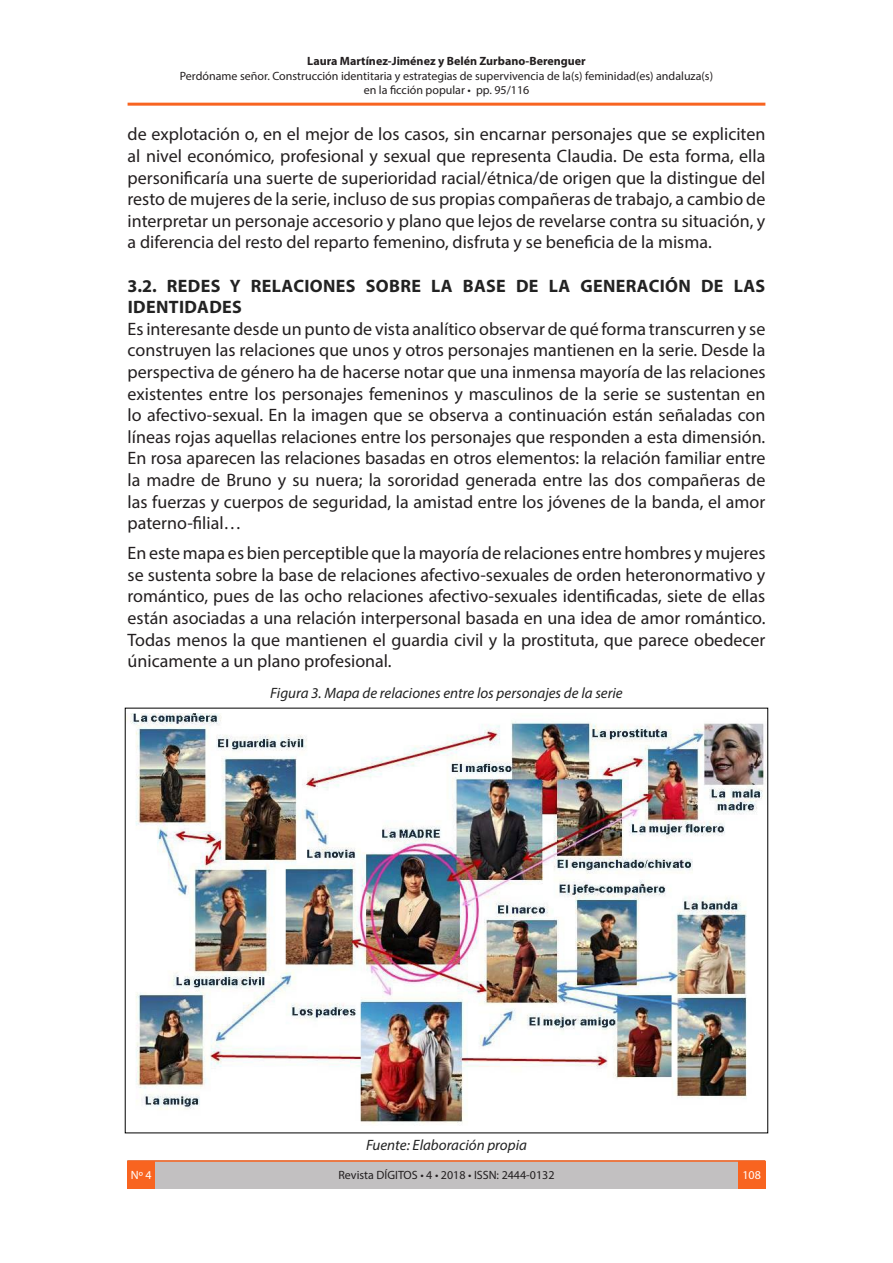
<style>
.page{position:relative;width:893px;height:1263px;background:#fff}
.page>*{position:absolute;margin:0;border:0;box-sizing:border-box;transform-origin:0 0}
.t1{font:18px/21.6px "Myriad Pro";color:#231f20;text-align:justify}
.t2{font:700 18px/21.6px "Myriad Pro";letter-spacing:.02em;color:#222}
.t3{font:italic 15px "Myriad Pro";color:#222}
.t4{font:12px/14.4px "Myriad Pro";color:#231f20;text-align:center}
.t5{font:700 12px "Myriad Pro";color:#231f20}
.t6{font:12px "Myriad Pro";color:#fff}
</style>
<div class="page">
<div style="left:128px;top:1160px;width:637px;height:29px;background:#c2c0c1"></div>
<hr style="left:128px;top:1160px;width:637px;height:2px;background:#f86420">
<hr style="left:128px;top:103px;width:637px;height:3px;background:#f86420">
<div style="left:128px;top:1161px;width:27px;height:27px;background:#f86420"></div>
<div style="left:738px;top:1161px;width:27px;height:27px;background:#f86420"></div>
<img style="left:130px;top:713px;width:636px;height:411px">
<p class="t5" style="left:307px;top:53px;width:280px">Laura Martínez-Jiménez y Belén Zurbano-Berenguer</p>
<p class="t4" style="left:180px;top:68px;width:535px">Perdóname señor. Construcción identitaria y estrategias de supervivencia de la(s) feminidad(es) andaluza(s) en la ficción popular • pp. 95/116</p>
<p class="t1" style="left:128px;top:123px;width:639px">de explotación o, en el mejor de los casos, sin encarnar personajes que se expliciten al nivel económico, profesional y sexual que representa Claudia. De esta forma, ella personificaría una suerte de superioridad racial/étnica/de origen que la distingue del resto de mujeres de la serie, incluso de sus propias compañeras de trabajo, a cambio de interpretar un personaje accesorio y plano que lejos de revelarse contra su situación, y a diferencia del resto del reparto femenino, disfruta y se beneficia de la misma.</p>
<p class="t2" style="left:128px;top:274px;width:639px">3.2. REDES Y RELACIONES SOBRE LA BASE DE LA GENERACIÓN DE LAS<br>IDENTIDADES</p>
<p class="t1" style="left:128px;top:318px;width:639px">Es interesante desde un punto de vista analítico observar de qué forma transcurren y se construyen las relaciones que unos y otros personajes mantienen en la serie. Desde la perspectiva de género ha de hacerse notar que una inmensa mayoría de las relaciones existentes entre los personajes femeninos y masculinos de la serie se sustentan en lo afectivo-sexual. En la imagen que se observa a continuación están señaladas con líneas rojas aquellas relaciones entre los personajes que responden a esta dimensión.<br>En rosa aparecen las relaciones basadas en otros elementos: la relación familiar entre la madre de Bruno y su nuera; la sororidad generada entre las dos compañeras de las fuerzas y cuerpos de seguridad, la amistad entre los jóvenes de la banda, el amor paterno-filial…</p>
<p class="t1" style="left:128px;top:542px;width:639px">En este mapa es bien perceptible que la mayoría de relaciones entre hombres y mujeres se sustenta sobre la base de relaciones afectivo-sexuales de orden heteronormativo y romántico, pues de las ocho relaciones afectivo-sexuales identificadas, siete de ellas están asociadas a una relación interpersonal basada en una idea de amor romántico.<br>Todas menos la que mantienen el guardia civil y la prostituta, que parece obedecer únicamente a un plano profesional.</p>
<p class="t3" style="left:270px;top:684px;width:354px">Figura 3. Mapa de relaciones entre los personajes de la serie</p>
<p class="t3" style="left:366px;top:1136px;width:162px">Fuente: Elaboración propia</p>
<p class="t4" style="left:338px;top:1167px;width:218px">Revista DÍGITOS • 4 • 2018 • ISSN: 2444-0132</p>
<p class="t6" style="left:131px;top:1168px;width:22px">Nº 4</p>
<p class="t6" style="left:742px;top:1168px;width:20px">108</p>
</div>
